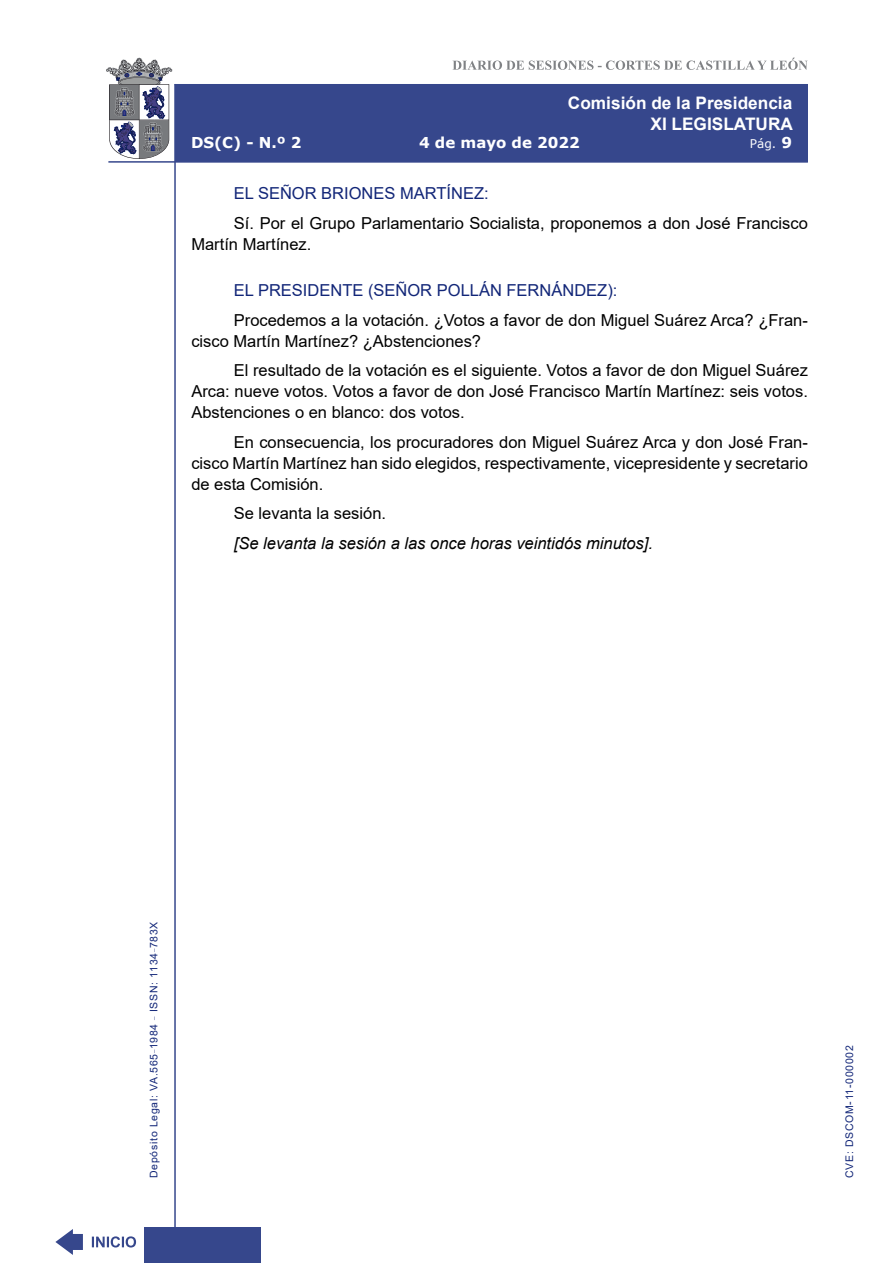
<style>
.page{position:relative;width:893px;height:1263px;background:#fff}
.page>*{position:absolute;margin:0;border:0;box-sizing:border-box;transform-origin:0 0}
.t1{font:700 17.25px/20.7px "Arial";color:#fff;text-align:right}
.t2{font:16.5px/21px "Arial";color:#000}
.Orador{font:16.5px "Arial";color:#122678}
.t3{font:italic 16.5px "Arial";color:#000}
.t4{font:700 15px "Verdana";color:#fff}
.t5{font:12px "Verdana";color:#fff}
.t6{font:10.5px "Arial";letter-spacing:.065em;color:#122678}
.s1{font-weight:700;font-size:15px}
</style>
<div class="page">
<svg style="left:452px;top:58px;width:356px;height:12px"></svg>
<hr style="left:174px;top:84px;width:2px;height:1179px;background:#36478c">
<div style="left:144px;top:1227px;width:117px;height:36px;background:#36478c"></div>
<div style="left:175px;top:84px;width:633px;height:78px;background:#36478c"></div>
<hr style="left:108px;top:161px;width:700px;height:2px;background:#36478c">
<svg style="left:92px;top:1236px;width:44px;height:11px"></svg>
<svg style="left:55px;top:1229px;width:28px;height:26px"></svg>
<svg style="left:106px;top:58px;width:66px;height:101px"></svg>
<p class="t1" style="left:568px;top:93px;width:226px">Comisión de la Presidencia<br>XI LEGISLATURA</p>
<p class="t4" style="left:191px;top:132px;width:112px">DS(C) - N.º 2</p>
<p class="t4" style="left:419px;top:132px;width:162px">4 de mayo de 2022</p>
<p class="t5" style="left:750px;top:135px;width:44px">Pág. <span class="s1">9</span></p>
<p class="Orador" style="left:234px;top:182px;width:256px">EL SEÑOR BRIONES MARTÍNEZ:</p>
<p class="t2" style="left:191px;top:212px;width:618px;text-indent:43px">Sí. Por el Grupo Parlamentario Socialista, proponemos a don José Francisco<br>Martín Martínez.</p>
<p class="Orador" style="left:234px;top:279px;width:385px">EL PRESIDENTE (SEÑOR POLLÁN FERNÁNDEZ):</p>
<p class="t2" style="left:191px;top:309px;width:618px;text-indent:43px">Procedemos a la votación. ¿Votos a favor de don Miguel Suárez Arca? ¿Fran&shy;cisco Martín Martínez? ¿Abstenciones?</p>
<p class="t2" style="left:191px;top:360px;width:618px;text-align:justify;text-indent:43px">El resultado de la votación es el siguiente. Votos a favor de don Miguel Suárez Arca: nueve votos. Votos a favor de don José Francisco Martín Martínez: seis votos.<br>Abstenciones o en blanco: dos votos.</p>
<p class="t2" style="left:191px;top:431px;width:618px;text-align:justify;text-indent:43px">En consecuencia, los procuradores don Miguel Suárez Arca y don José Fran&shy;cisco Martín Martínez han sido elegidos, respectivamente, vicepresidente y secretario de esta Comisión.</p>
<p class="t2" style="left:234px;top:503px;width:154px">Se levanta la sesión.</p>
<p class="t3" style="left:234px;top:532px;width:421px">[Se levanta la sesión a las once horas veintidós minutos].</p>
<p class="t6" style="left:146px;top:1178px;width:258px;rotate:-90deg">Depósito Legal: VA.565<sup>_</sup>1984 <sup>_</sup> ISSN: 1134<sup>_</sup>783X</p>
<p class="t6" style="left:842px;top:1178px;width:134px;rotate:-90deg">CVE: DSCOM-11-000002</p>
</div>
